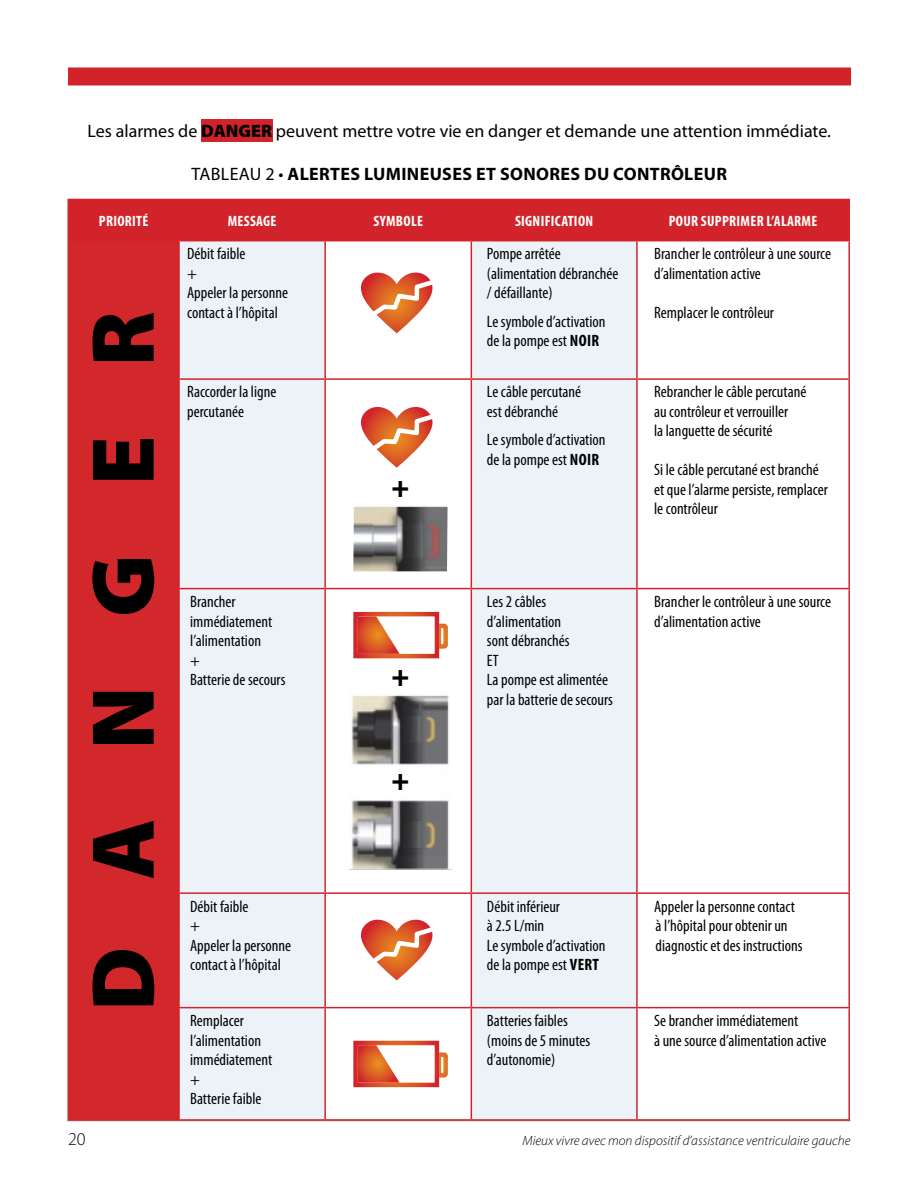
<style>
.page{position:relative;width:918px;height:1188px;background:#fff}
.page>*{position:absolute;margin:0;border:0;box-sizing:border-box;transform-origin:0 0}
.t1{font:900 90px "Myriad Pro";letter-spacing:.765em;color:#000}
.t2{font:900 30px "Myriad Pro";color:#000}
.t3{font:18px "Myriad Pro";color:#000}
.t4{font:700 18px "Myriad Pro";letter-spacing:.02em;color:#000}
.t5{font:300 18px "Myriad Pro";color:#000}
.t6{font:condensed 16.5px/19.5px "Myriad Pro";color:#000}
.t7{font:700 condensed 15px "Myriad Pro";letter-spacing:.02em;color:#fff}
.t8{font:italic 300 13.5px "Myriad Pro";color:#000}
.s1{font-weight:900}
.s2{font-weight:400}
.s3{font-weight:700}
</style>
<div class="page">
<div style="left:201px;top:119px;width:71px;height:23px;background:#d2232a"></div>
<div style="left:68px;top:67px;width:783px;height:18px;background:#d2232a"></div>
<div style="left:69px;top:200px;width:779px;height:40px;background:#d2232a"></div>
<div style="left:68px;top:241px;width:111px;height:879px;background:#d2272b"></div>
<svg style="left:180px;top:241px;width:456px;height:878px;fill:#ecf3f8"></svg>
<hr style="left:68px;top:199px;width:111px;height:1px;background:#d2232a">
<hr style="left:68px;top:200px;width:1px;height:40px;background:#d2232a">
<hr style="left:179px;top:199px;width:146px;height:1px;background:#d2232a">
<hr style="left:178px;top:200px;width:2px;height:40px;background:#d2232a">
<hr style="left:325px;top:199px;width:146px;height:1px;background:#d2232a">
<hr style="left:324px;top:200px;width:2px;height:40px;background:#d2232a">
<hr style="left:471px;top:199px;width:166px;height:1px;background:#d2232a">
<hr style="left:471px;top:200px;width:1px;height:40px;background:#d2232a">
<hr style="left:637px;top:199px;width:213px;height:1px;background:#d2232a">
<hr style="left:636px;top:200px;width:2px;height:40px;background:#d2232a">
<hr style="left:848px;top:200px;width:2px;height:40px;background:#d2232a">
<hr style="left:68px;top:240px;width:111px;height:1px;background:#d2232a">
<hr style="left:68px;top:241px;width:1px;height:138px;background:#d2232a">
<hr style="left:179px;top:240px;width:146px;height:1px;background:#d2232a">
<hr style="left:178px;top:241px;width:2px;height:137px;background:#d2232a">
<hr style="left:325px;top:240px;width:146px;height:1px;background:#d2232a">
<hr style="left:324px;top:241px;width:2px;height:137px;background:#d2232a">
<hr style="left:471px;top:240px;width:166px;height:1px;background:#d2232a">
<hr style="left:471px;top:241px;width:1px;height:137px;background:#d2232a">
<hr style="left:637px;top:240px;width:213px;height:1px;background:#d2232a">
<hr style="left:636px;top:241px;width:2px;height:137px;background:#d2232a">
<hr style="left:848px;top:241px;width:2px;height:137px;background:#d2232a">
<hr style="left:68px;top:379px;width:1px;height:210px;background:#d2232a">
<hr style="left:178px;top:378px;width:147px;height:2px;background:#d2232a">
<hr style="left:178px;top:380px;width:2px;height:208px;background:#d2232a">
<hr style="left:325px;top:378px;width:146px;height:2px;background:#d2232a">
<hr style="left:324px;top:380px;width:2px;height:208px;background:#d2232a">
<hr style="left:471px;top:378px;width:166px;height:2px;background:#d2232a">
<hr style="left:471px;top:380px;width:1px;height:208px;background:#d2232a">
<hr style="left:637px;top:378px;width:213px;height:2px;background:#d2232a">
<hr style="left:636px;top:380px;width:2px;height:208px;background:#d2232a">
<hr style="left:848px;top:380px;width:2px;height:208px;background:#d2232a">
<hr style="left:68px;top:589px;width:1px;height:304px;background:#d2232a">
<hr style="left:178px;top:588px;width:147px;height:1px;background:#d2232a">
<hr style="left:178px;top:589px;width:2px;height:303px;background:#d2232a">
<hr style="left:325px;top:588px;width:146px;height:1px;background:#d2232a">
<hr style="left:324px;top:589px;width:2px;height:303px;background:#d2232a">
<hr style="left:471px;top:588px;width:166px;height:1px;background:#d2232a">
<hr style="left:471px;top:589px;width:1px;height:303px;background:#d2232a">
<hr style="left:637px;top:588px;width:213px;height:1px;background:#d2232a">
<hr style="left:636px;top:589px;width:2px;height:303px;background:#d2232a">
<hr style="left:848px;top:589px;width:2px;height:303px;background:#d2232a">
<hr style="left:68px;top:893px;width:1px;height:115px;background:#d2232a">
<hr style="left:178px;top:892px;width:147px;height:2px;background:#d2232a">
<hr style="left:178px;top:894px;width:2px;height:113px;background:#d2232a">
<hr style="left:325px;top:892px;width:146px;height:2px;background:#d2232a">
<hr style="left:324px;top:894px;width:2px;height:113px;background:#d2232a">
<hr style="left:471px;top:892px;width:166px;height:2px;background:#d2232a">
<hr style="left:471px;top:894px;width:1px;height:113px;background:#d2232a">
<hr style="left:637px;top:892px;width:213px;height:2px;background:#d2232a">
<hr style="left:636px;top:894px;width:2px;height:113px;background:#d2232a">
<hr style="left:848px;top:894px;width:2px;height:113px;background:#d2232a">
<hr style="left:68px;top:1008px;width:1px;height:111px;background:#d2232a">
<hr style="left:178px;top:1007px;width:147px;height:1px;background:#d2232a">
<hr style="left:178px;top:1008px;width:2px;height:111px;background:#d2232a">
<hr style="left:325px;top:1007px;width:146px;height:1px;background:#d2232a">
<hr style="left:324px;top:1008px;width:2px;height:111px;background:#d2232a">
<hr style="left:471px;top:1007px;width:166px;height:1px;background:#d2232a">
<hr style="left:471px;top:1008px;width:1px;height:111px;background:#d2232a">
<hr style="left:637px;top:1007px;width:213px;height:1px;background:#d2232a">
<hr style="left:636px;top:1008px;width:2px;height:111px;background:#d2232a">
<hr style="left:848px;top:1008px;width:2px;height:111px;background:#d2232a">
<hr style="left:68px;top:1119px;width:111px;height:2px;background:#d2232a">
<hr style="left:179px;top:1119px;width:146px;height:2px;background:#d2232a">
<hr style="left:325px;top:1119px;width:146px;height:2px;background:#d2232a">
<hr style="left:471px;top:1119px;width:166px;height:2px;background:#d2232a">
<hr style="left:637px;top:1119px;width:213px;height:2px;background:#d2232a">
<img style="left:353px;top:474px;width:95px;height:97px">
<img style="left:350px;top:666px;width:102px;height:203px">
<svg style="left:358px;top:617px;width:42px;height:36px"></svg>
<div style="left:437px;top:624px;width:11px;height:25px;border:4px solid #fff;border-radius:2px"></div>
<svg style="left:358px;top:1046px;width:42px;height:36px"></svg>
<div style="left:437px;top:1052px;width:11px;height:25px;border:4px solid #fff;border-radius:2px"></div>
<div style="left:380px;top:474px;width:41px;height:29px;background:#fff"></div>
<div style="left:380px;top:664px;width:41px;height:29px;background:#fff"></div>
<div style="left:380px;top:768px;width:41px;height:29px;background:#fff"></div>
<svg style="left:361px;top:273px;width:76px;height:60px"></svg>
<svg style="left:361px;top:407px;width:76px;height:61px"></svg>
<svg style="left:361px;top:920px;width:76px;height:60px"></svg>
<p class="t3" style="left:88px;top:119px;width:745px">Les alarmes de <span class="s1">DANGER</span> peuvent mettre votre vie en danger et demande une attention immédiate.</p>
<p class="t4" style="left:191px;top:162px;width:537px"><span class="s2">TABLEAU 2 •</span> ALERTES LUMINEUSES ET SONORES DU CONTRÔLEUR</p>
<p class="t7" style="left:99px;top:211px;width:51px">PRIORITÉ</p>
<p class="t7" style="left:228px;top:211px;width:50px">MESSAGE</p>
<p class="t7" style="left:374px;top:211px;width:51px">SYMBOLE</p>
<p class="t7" style="left:515px;top:211px;width:80px">SIGNIFICATION</p>
<p class="t7" style="left:669px;top:211px;width:150px">POUR SUPPRIMER L’ALARME</p>
<p class="t6" style="left:187px;top:244px;width:102px">Débit faible<br>+<br>Appeler la personne contact à l’hôpital</p>
<p class="t6" style="left:487px;top:244px;width:133px">Pompe arrêtée (alimentation débranchée / défaillante)</p>
<p class="t6" style="left:654px;top:244px;width:179px">Brancher le contrôleur à une source d’alimentation active</p>
<p class="t6" style="left:654px;top:302px;width:121px">Remplacer le contrôleur</p>
<h1 class="t1" style="left:72px;top:1011px;width:701px;rotate:-90deg">DANGER</h1>
<p class="t6" style="left:487px;top:311px;width:120px">Le symbole d’activation de la pompe est <span class="s3">NOIR</span></p>
<p class="t6" style="left:187px;top:382px;width:91px">Raccorder la ligne percutanée</p>
<p class="t6" style="left:487px;top:382px;width:96px">Le câble percutané est débranché</p>
<p class="t6" style="left:487px;top:430px;width:120px">Le symbole d’activation de la pompe est <span class="s3">NOIR</span></p>
<p class="t6" style="left:654px;top:382px;width:154px">Rebrancher le câble percutané au contrôleur et verrouiller<br>la languette de sécurité</p>
<p class="t6" style="left:654px;top:460px;width:175px">Si le câble percutané est branché et que l’alarme persiste, remplacer le contrôleur</p>
<h2 class="t2" style="left:392px;top:469px;width:19px">+</h2>
<p class="t6" style="left:190px;top:592px;width:97px">Brancher immédiatement l’alimentation<br>+<br>Batterie de secours</p>
<p class="t6" style="left:487px;top:592px;width:127px">Les 2 câbles d’alimentation<br>sont débranchés<br>ET<br>La pompe est alimentée par la batterie de secours</p>
<p class="t6" style="left:654px;top:592px;width:179px">Brancher le contrôleur à une source d’alimentation active</p>
<h2 class="t2" style="left:392px;top:659px;width:19px">+</h2>
<h2 class="t2" style="left:392px;top:763px;width:19px">+</h2>
<p class="t6" style="left:190px;top:896px;width:102px">Débit faible<br>+<br>Appeler la personne contact à l’hôpital</p>
<p class="t6" style="left:487px;top:896px;width:120px">Débit inférieur<br>à 2.5 L/min<br>Le symbole d’activation de la pompe est <span class="s3">VERT</span></p>
<p class="t6" style="left:654px;top:896px;width:150px">Appeler la personne contact à l’hôpital pour obtenir un diagnostic et des instructions</p>
<p class="t6" style="left:190px;top:1011px;width:84px">Remplacer l’alimentation immédiatement +<br>Batterie faible</p>
<p class="t6" style="left:487px;top:1011px;width:105px">Batteries faibles (moins de 5 minutes d’autonomie)</p>
<p class="t6" style="left:654px;top:1011px;width:174px">Se brancher immédiatement<br>à une source d’alimentation active</p>
<p class="t5" style="left:68px;top:1129px;width:19px">20</p>
<p class="t8" style="left:522px;top:1133px;width:330px">Mieux vivre avec mon dispositif d’assistance ventriculaire gauche</p>
</div>
